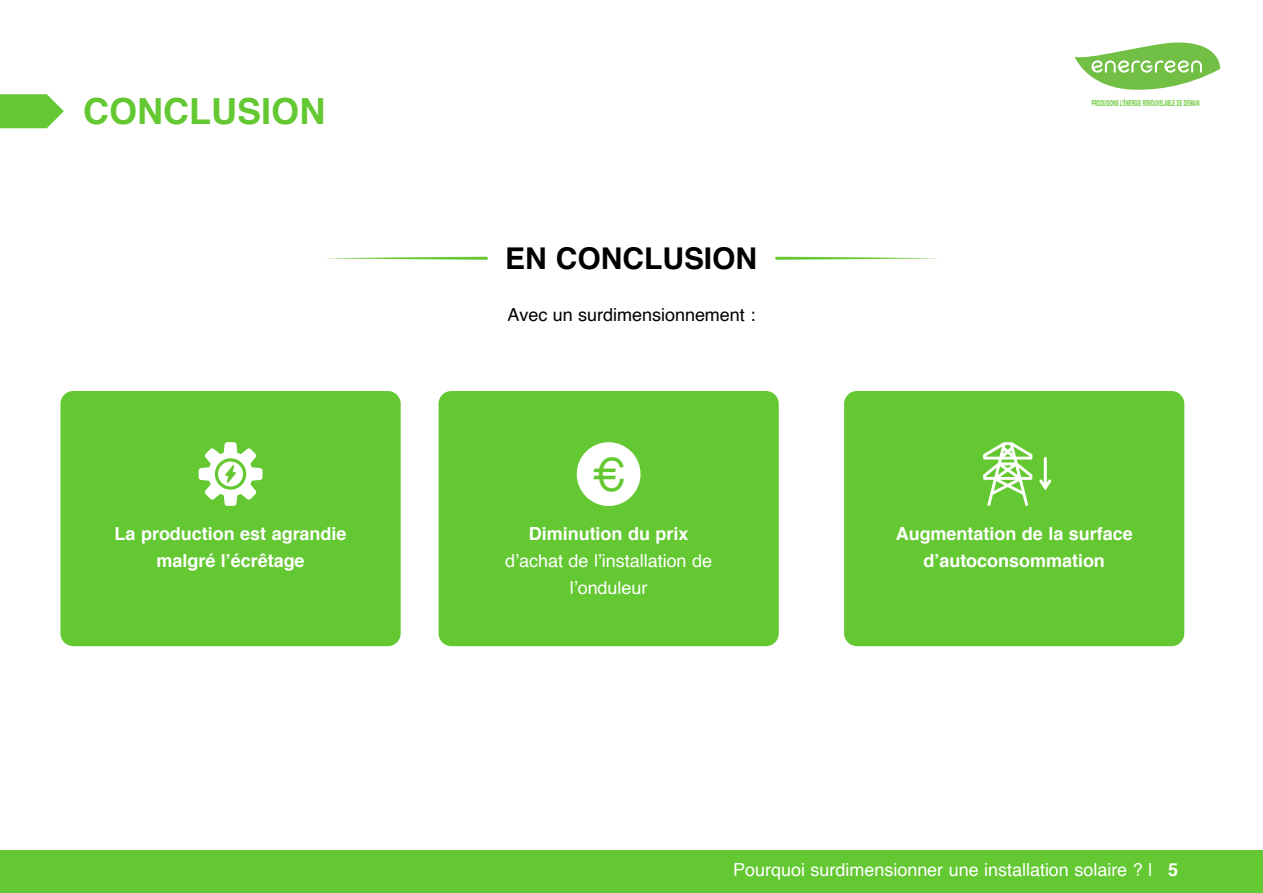
<style>
.page{position:relative;width:1263px;height:893px;background:#fff}
.page>*{position:absolute;margin:0;border:0;box-sizing:border-box;transform-origin:0 0}
.t1{font:46.5px "Helvetica";color:#64c832}
.t2{font:700 36px "Helvetica";color:#64c832}
.t3{font:700 30px "Helvetica";color:#000}
.t4{font:700 18px/27px "Helvetica";color:#fff;text-align:center}
.t5{font:18px/27px "Helvetica";color:#fff;text-align:center}
.t6{font:18px "Helvetica";color:#000}
.t7{font:700 expanded 8.25px "Helvetica Neue LT Std";letter-spacing:.115em;color:#64c832;scale:.35 1}
.s1{font-weight:700}
</style>
<div class="page">
<div style="left:0;top:850px;width:1263px;height:43px;background:#64c832"></div>
<svg style="left:1074px;top:42px;width:146px;height:48px"></svg>
<svg style="left:324px;top:257px;width:164px;height:3px"></svg>
<svg style="left:775px;top:257px;width:164px;height:3px"></svg>
<div style="left:438px;top:391px;width:341px;height:255px;background:#64c832;border-radius:13px"></div>
<div style="left:577px;top:442px;width:63px;height:64px;background:#fff;border-radius:50%"></div>
<div style="left:60px;top:391px;width:341px;height:255px;background:#64c832;border-radius:13px"></div>
<svg style="left:199px;top:442px;width:63px;height:64px"></svg>
<div style="left:844px;top:391px;width:340px;height:255px;background:#64c832;border-radius:13px"></div>
<svg style="left:983px;top:442px;width:69px;height:64px"></svg>
<hr style="left:1044px;top:458px;width:3px;height:30px;background:#fff">
<svg style="left:0;top:94px;width:64px;height:34px;background:#79cf4e"></svg>
<h2 class="t2" style="left:83px;top:97px;width:243px">CONCLUSION</h2>
<h3 class="t3" style="left:505px;top:247px;width:254px">EN CONCLUSION</h3>
<p class="t6" style="left:507px;top:308px;width:249px">Avec un surdimensionnement :</p>
<h1 class="t1" style="left:591px;top:456px;width:36px">€</h1>
<p class="t7" style="left:1092px;top:100px;width:310px">PRODUISONS L’ÉNERGIE RENOUVELABLE DE DEMAIN</p>
<p class="t4" style="left:115px;top:521px;width:233px">La production est agrandie malgré l’écrêtage</p>
<p class="t4" style="left:896px;top:521px;width:238px">Augmentation de la surface d’autoconsommation</p>
<p class="t4" style="left:529px;top:521px;width:161px">Diminution du prix</p>
<p class="t5" style="left:505px;top:548px;width:208px">d’achat de l’installation de l’onduleur</p>
<p class="t5" style="left:733px;top:858px;width:446px">Pourquoi surdimensionner une installation solaire ? | <span class="s1">5</span></p>
</div>
